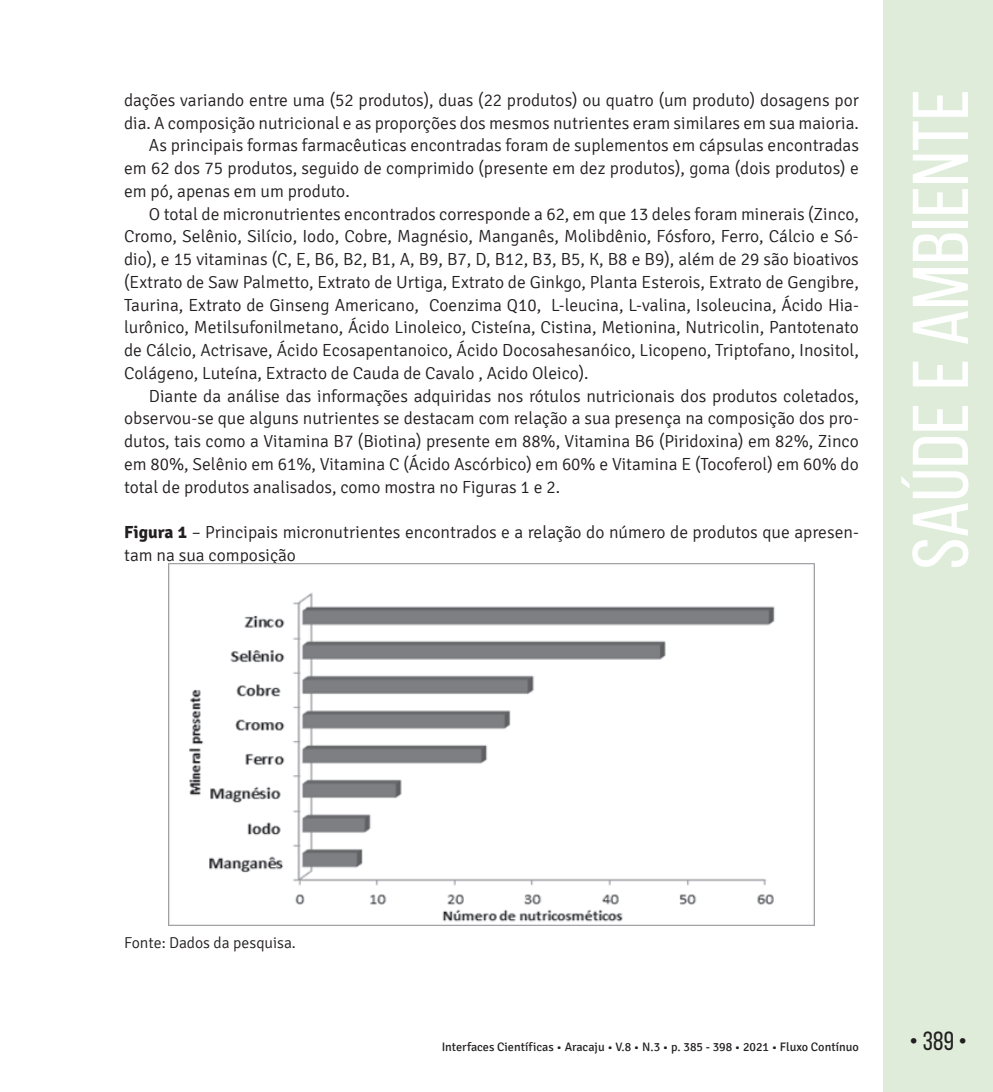
<style>
.page{position:relative;width:993px;height:1092px;background:#fff}
.page>*{position:absolute;margin:0;border:0;box-sizing:border-box;transform-origin:0 0}
.t1{font:78.75px "Bebas Neue";color:#fff;scale:1.09 1}
.t2{font:26.25px "Bebas Neue";color:#231f20}
.t3{font:300 17.5px/22.8px "Signika";color:#231f20}
.t4{font:300 15.75px "Signika";color:#231f20}
.t5{font:12.25px "Signika";color:#231f20}
.s1{font-weight:700}
</style>
<div class="page">
<div style="left:883px;top:0;width:109px;height:1091px;background:#deecd9"></div>
<img style="left:168px;top:563px;width:646px;height:362px">
<p class="t3" style="left:124px;top:89px;width:736px">dações variando entre uma (52 produtos), duas (22 produtos) ou quatro (um produto) dosagens por</p>
<p class="t3" style="left:124px;top:112px;width:736px">dia. A composição nutricional e as proporções dos mesmos nutrientes eram similares em sua maioria.</p>
<p class="t3" style="left:149px;top:134px;width:711px">As principais formas farmacêuticas encontradas foram de suplementos em cápsulas encontradas</p>
<p class="t3" style="left:124px;top:157px;width:736px">em 62 dos 75 produtos, seguido de comprimido (presente em dez produtos), goma (dois produtos) e</p>
<p class="t3" style="left:124px;top:180px;width:227px">em pó, apenas em um produto.</p>
<p class="t3" style="left:149px;top:203px;width:711px">O total de micronutrientes encontrados corresponde a 62, em que 13 deles foram minerais (Zinco,</p>
<p class="t3" style="left:124px;top:225px;width:736px">Cromo, Selênio, Silício, Iodo, Cobre, Magnésio, Manganês, Molibdênio, Fósforo, Ferro, Cálcio e Só-</p>
<p class="t3" style="left:124px;top:248px;width:736px">dio), e 15 vitaminas (C, E, B6, B2, B1, A, B9, B7, D, B12, B3, B5, K, B8 e B9), além de 29 são bioativos</p>
<p class="t3" style="left:124px;top:271px;width:736px">(Extrato de Saw Palmetto, Extrato de Urtiga, Extrato de Ginkgo, Planta Esterois, Extrato de Gengibre,</p>
<p class="t3" style="left:124px;top:294px;width:736px">Taurina, Extrato de Ginseng Americano, Coenzima Q10, L-leucina, L-valina, Isoleucina, Ácido Hia-</p>
<p class="t3" style="left:124px;top:316px;width:736px">lurônico, Metilsufonilmetano, Ácido Linoleico, Cisteína, Cistina, Metionina, Nutricolin, Pantotenato</p>
<p class="t3" style="left:124px;top:339px;width:736px">de Cálcio, Actrisave, Ácido Ecosapentanoico, Ácido Docosahesanóico, Licopeno, Triptofano, Inositol,</p>
<p class="t3" style="left:124px;top:362px;width:466px">Colágeno, Luteína, Extracto de Cauda de Cavalo , Acido Oleico).</p>
<p class="t3" style="left:149px;top:385px;width:711px">Diante da análise das informações adquiridas nos rótulos nutricionais dos produtos coletados,</p>
<p class="t3" style="left:124px;top:407px;width:736px">observou-se que alguns nutrientes se destacam com relação a sua presença na composição dos pro-</p>
<p class="t3" style="left:124px;top:430px;width:736px">dutos, tais como a Vitamina B7 (Biotina) presente em 88%, Vitamina B6 (Piridoxina) em 82%, Zinco</p>
<p class="t3" style="left:124px;top:453px;width:736px">em 80%, Selênio em 61%, Vitamina C (Ácido Ascórbico) em 60% e Vitamina E (Tocoferol) em 60% do</p>
<p class="t3" style="left:124px;top:476px;width:437px">total de produtos analisados, como mostra no Figuras 1 e 2.</p>
<p class="t3" style="left:124px;top:521px;width:736px"><span class="s1">Figura 1</span> – Principais micronutrientes encontrados e a relação do número de produtos que apresen&shy;tam na sua composição</p>
<h1 class="t1" style="left:897px;top:569px;width:442px;rotate:-90deg">Saúde e Ambiente</h1>
<p class="t4" style="left:124px;top:934px;width:173px">Fonte: D ados da pesquisa.</p>
<p class="t5" style="left:441px;top:1040px;width:418px">Interfaces Científicas • Aracaju • V.8 • N.3 • p. 385 - 398 • 2021 • Fluxo Contínuo</p>
<h2 class="t2" style="left:909px;top:1026px;width:59px">• 389 •</h2>
</div>
